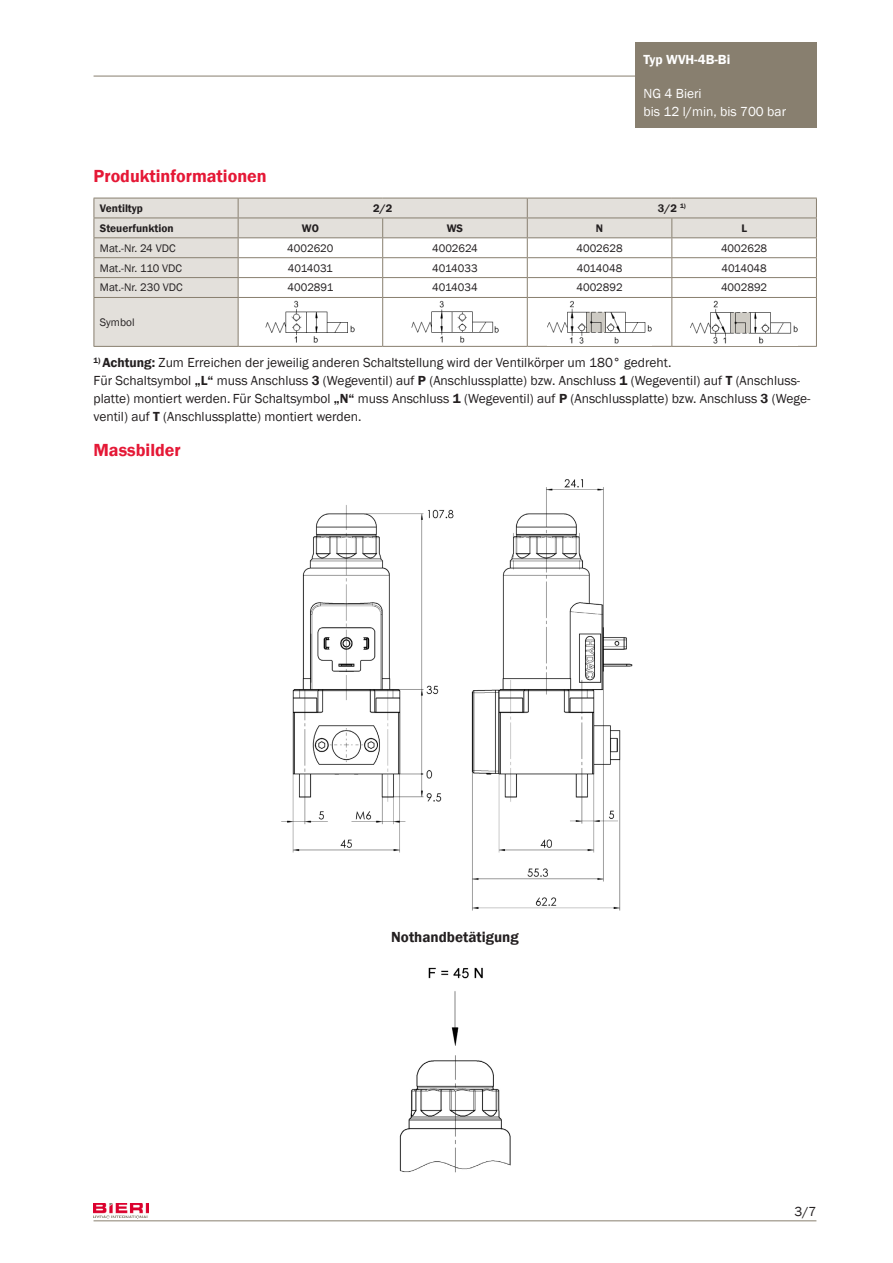
<style>
.page{position:relative;width:893px;height:1263px;background:#fff}
.page>*{position:absolute;margin:0;border:0;box-sizing:border-box;transform-origin:0 0}
._04_Titel_rot{font:600 18px "Franklin Gothic";color:#e51836}
._06_Untertitel_1{font:600 15px "Franklin Gothic";color:#231f20}
._07_Grundtext{font:13.5px/18px "Franklin Gothic";color:#231f20}
.t1{font:13.5px/18px "Franklin Gothic";color:#fff}
.t2{font:600 13.5px "Franklin Gothic";color:#fff}
._07_2_Grundtext_Tabe{font:11.25px "Franklin Gothic";color:#231f20}
._10_Titel_Tabelle{font:600 11.25px "Franklin Gothic";color:#231f20}
._11_Titel_Tabelle_Ti{font:11.25px "Franklin Gothic";color:#231f20}
.s1{font-weight:600}
</style>
<div class="page">
<img style="left:94px;top:1203px;width:54px;height:16px">
<hr style="left:94px;top:1220px;width:722px;height:1px;background:#887f6f">
<div style="left:635px;top:43px;width:181px;height:33px;background:#887f6f"></div>
<div style="left:635px;top:76px;width:181px;height:52px;background:#887f6f"></div>
<hr style="left:94px;top:76px;width:541px;height:1px;background:#887f6f">
<img style="left:281px;top:479px;width:352px;height:432px">
<img style="left:399px;top:967px;width:112px;height:206px">
<svg style="left:95px;top:199px;width:721px;height:147px;fill:#e3e0db"></svg>
<hr style="left:671px;top:298px;width:1px;height:48px;background:#887f6f">
<hr style="left:527px;top:198px;width:145px;height:1px;background:#887f6f">
<hr style="left:672px;top:198px;width:145px;height:1px;background:#887f6f">
<hr style="left:527px;top:218px;width:145px;height:1px;background:#887f6f">
<hr style="left:672px;top:218px;width:145px;height:1px;background:#887f6f">
<hr style="left:238px;top:346px;width:145px;height:1px;background:#887f6f">
<hr style="left:383px;top:346px;width:144px;height:1px;background:#887f6f">
<hr style="left:238px;top:198px;width:145px;height:1px;background:#887f6f">
<hr style="left:383px;top:198px;width:144px;height:1px;background:#887f6f">
<hr style="left:238px;top:218px;width:145px;height:1px;background:#887f6f">
<hr style="left:383px;top:218px;width:144px;height:1px;background:#887f6f">
<hr style="left:94px;top:298px;width:1px;height:48px;background:#887f6f">
<hr style="left:238px;top:298px;width:1px;height:48px;background:#887f6f">
<hr style="left:382px;top:298px;width:1px;height:48px;background:#887f6f">
<hr style="left:527px;top:298px;width:1px;height:48px;background:#887f6f">
<hr style="left:94px;top:198px;width:144px;height:1px;background:#887f6f">
<hr style="left:94px;top:218px;width:144px;height:1px;background:#887f6f">
<hr style="left:94px;top:346px;width:144px;height:1px;background:#887f6f">
<hr style="left:527px;top:346px;width:145px;height:1px;background:#887f6f">
<hr style="left:672px;top:346px;width:145px;height:1px;background:#887f6f">
<hr style="left:816px;top:298px;width:1px;height:48px;background:#887f6f">
<hr style="left:94px;top:237px;width:144px;height:1px;background:#887f6f">
<hr style="left:238px;top:237px;width:145px;height:1px;background:#887f6f">
<hr style="left:383px;top:237px;width:144px;height:1px;background:#887f6f">
<hr style="left:94px;top:257px;width:144px;height:1px;background:#887f6f">
<hr style="left:238px;top:257px;width:145px;height:1px;background:#887f6f">
<hr style="left:383px;top:257px;width:144px;height:1px;background:#887f6f">
<hr style="left:94px;top:277px;width:144px;height:1px;background:#887f6f">
<svg style="left:94px;top:198px;width:1px;height:99px"></svg>
<hr style="left:238px;top:277px;width:145px;height:1px;background:#887f6f">
<svg style="left:238px;top:198px;width:1px;height:99px"></svg>
<hr style="left:383px;top:277px;width:144px;height:1px;background:#887f6f">
<svg style="left:382px;top:218px;width:1px;height:79px"></svg>
<hr style="left:94px;top:297px;width:144px;height:1px;background:#887f6f">
<hr style="left:238px;top:297px;width:145px;height:1px;background:#887f6f">
<hr style="left:383px;top:297px;width:144px;height:1px;background:#887f6f">
<hr style="left:527px;top:237px;width:145px;height:1px;background:#887f6f">
<hr style="left:672px;top:237px;width:145px;height:1px;background:#887f6f">
<hr style="left:527px;top:257px;width:145px;height:1px;background:#887f6f">
<hr style="left:672px;top:257px;width:145px;height:1px;background:#887f6f">
<hr style="left:527px;top:277px;width:145px;height:1px;background:#887f6f">
<svg style="left:527px;top:198px;width:1px;height:99px"></svg>
<hr style="left:672px;top:277px;width:145px;height:1px;background:#887f6f">
<svg style="left:671px;top:218px;width:1px;height:79px"></svg>
<svg style="left:816px;top:198px;width:1px;height:99px"></svg>
<hr style="left:527px;top:297px;width:145px;height:1px;background:#887f6f">
<hr style="left:672px;top:297px;width:145px;height:1px;background:#887f6f">
<img style="left:266px;top:299px;width:89px;height:46px">
<img style="left:411px;top:299px;width:87px;height:46px">
<img style="left:547px;top:299px;width:105px;height:46px">
<img style="left:691px;top:299px;width:106px;height:46px">
<p class="t2" style="left:644px;top:51px;width:88px">Typ WVH-4B-Bi</p>
<p class="_04_Titel_rot" style="left:94px;top:165px;width:175px">Produktinformationen</p>
<p class="t1" style="left:644px;top:85px;width:144px">NG 4 Bieri<br>bis 12 l/min, bis 700 bar</p>
<p class="_10_Titel_Tabelle" style="left:100px;top:201px;width:45px">Ventiltyp</p>
<p class="_10_Titel_Tabelle" style="left:373px;top:201px;width:21px">2/2</p>
<p class="_10_Titel_Tabelle" style="left:658px;top:201px;width:29px">3/2 <sup>1)</sup></p>
<p class="_10_Titel_Tabelle" style="left:100px;top:221px;width:75px">Steuerfunktion</p>
<p class="_10_Titel_Tabelle" style="left:302px;top:221px;width:18px">WO</p>
<p class="_10_Titel_Tabelle" style="left:447px;top:221px;width:18px">WS</p>
<p class="_10_Titel_Tabelle" style="left:596px;top:221px;width:9px">N</p>
<p class="_10_Titel_Tabelle" style="left:741px;top:221px;width:7px">L</p>
<p class="_07_2_Grundtext_Tabe" style="left:100px;top:241px;width:77px">Mat.-Nr. 24 VDC</p>
<p class="_07_2_Grundtext_Tabe" style="left:287px;top:241px;width:48px">4002620</p>
<p class="_07_2_Grundtext_Tabe" style="left:432px;top:241px;width:47px">4002624</p>
<p class="_07_2_Grundtext_Tabe" style="left:576px;top:241px;width:48px">4002628</p>
<p class="_07_2_Grundtext_Tabe" style="left:721px;top:241px;width:48px">4002628</p>
<p class="_07_2_Grundtext_Tabe" style="left:100px;top:261px;width:84px">Mat.-Nr. 110 VDC</p>
<p class="_07_2_Grundtext_Tabe" style="left:288px;top:261px;width:46px">4014031</p>
<p class="_07_2_Grundtext_Tabe" style="left:432px;top:261px;width:47px">4014033</p>
<p class="_07_2_Grundtext_Tabe" style="left:577px;top:261px;width:47px">4014048</p>
<p class="_07_2_Grundtext_Tabe" style="left:721px;top:261px;width:47px">4014048</p>
<p class="_07_2_Grundtext_Tabe" style="left:100px;top:281px;width:84px">Mat.-Nr. 230 VDC</p>
<p class="_07_2_Grundtext_Tabe" style="left:288px;top:281px;width:47px">4002891</p>
<p class="_07_2_Grundtext_Tabe" style="left:432px;top:281px;width:47px">4014034</p>
<p class="_07_2_Grundtext_Tabe" style="left:576px;top:281px;width:48px">4002892</p>
<p class="_07_2_Grundtext_Tabe" style="left:721px;top:281px;width:48px">4002892</p>
<p class="_11_Titel_Tabelle_Ti" style="left:100px;top:315px;width:36px">Symbol</p>
<p class="_07_Grundtext" style="left:94px;top:354px;width:579px"><sup>1)</sup> <span class="s1">Achtung:</span> Zum Erreichen der jeweilig anderen Schaltstellung wird der Ventilkörper um 180° gedreht.</p>
<p class="_07_Grundtext" style="left:94px;top:372px;width:719px">Für Schaltsymbol <span class="s1">„L“</span> muss Anschluss <span class="s1">3</span> (Wegeventil) auf <span class="s1">P</span> (Anschlussplatte) bzw. Anschluss <span class="s1">1</span> (Wegeventil) auf <span class="s1">T</span> (Anschluss&shy;platte) montiert werden. Für Schaltsymbol <span class="s1">„N“</span> muss Anschluss <span class="s1">1</span> (Wegeventil) auf <span class="s1">P</span> (Anschlussplatte) bzw. Anschluss <span class="s1">3</span> (Wege&shy;ventil) auf <span class="s1">T</span> (Anschlussplatte) montiert werden.</p>
<p class="_04_Titel_rot" style="left:94px;top:438px;width:89px">Massbilder</p>
<p class="_06_Untertitel_1" style="left:391px;top:928px;width:129px">Nothandbetätigung</p>
<p class="_07_Grundtext" style="left:794px;top:1202px;width:23px">3/7</p>
</div>
